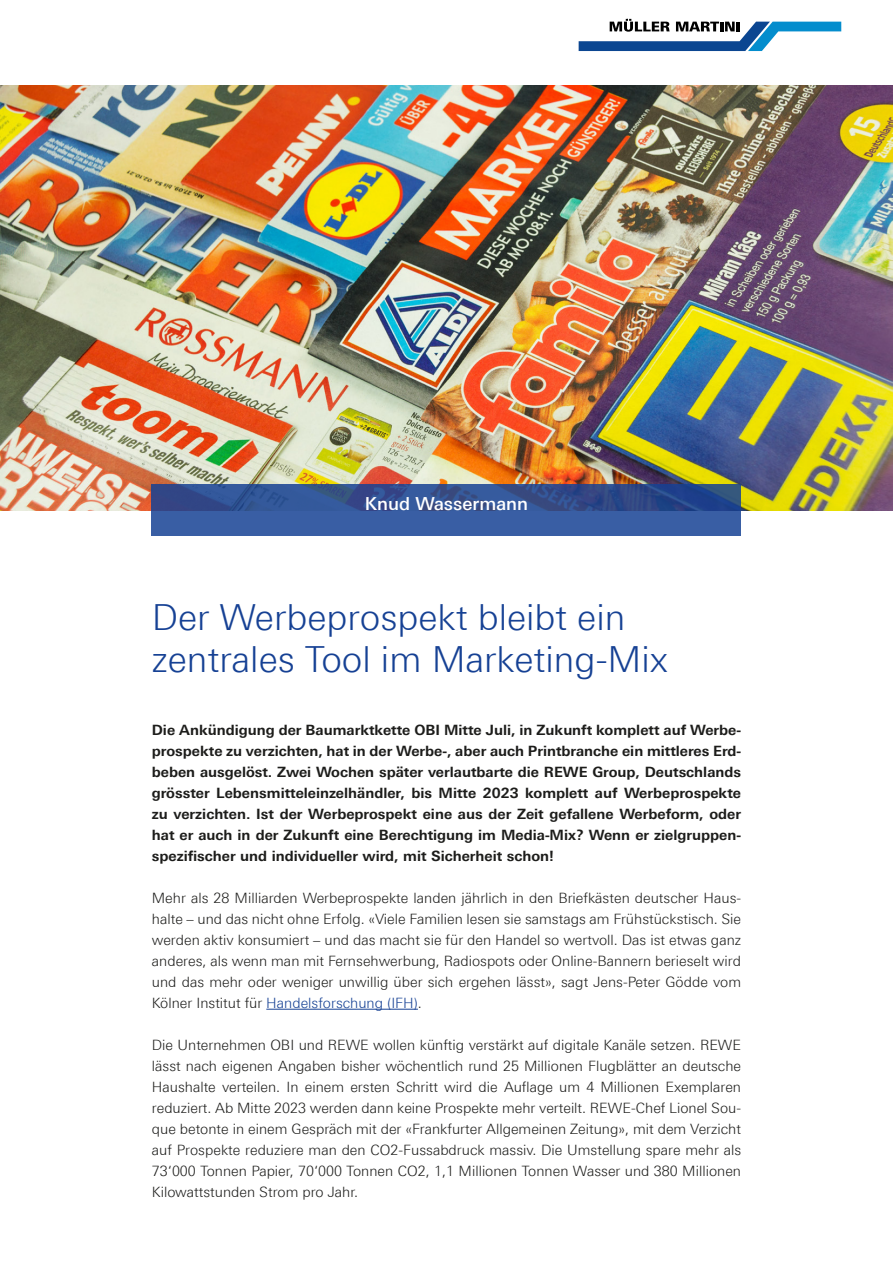
<style>
.page{position:relative;width:893px;height:1263px;background:#fff}
.page>*{position:absolute;margin:0;border:0;box-sizing:border-box;transform-origin:0 0}
.t1{font:300 36px/42px "Linotype Univers 330";color:#164194}
.t2{font:500 18px "Linotype Univers 530";color:#fff}
.t3{font:300 14.25px/21px "Linotype Univers 330";color:#1d1d1b;text-align:justify}
.t4{font:700 14.25px/21px "Linotype Univers 630";color:#1d1d1b;text-align:justify}
.s1{color:#164194}
</style>
<div class="page">
<img style="left:0;top:85px;width:893px;height:425px">
<svg style="left:579px;top:19px;width:262px;height:32px"></svg>
<svg style="left:152px;top:485px;width:589px;height:51px;background:#345598"></svg>
<hr style="left:266px;top:1009px;width:152px;height:1px;background:#164194">
<p class="t2" style="left:365px;top:493px;width:165px">Knud Wassermann</p>
<h1 class="t1" style="left:152px;top:596px;width:518px">Der Werbeprospekt bleibt ein zentrales Tool im Marketing-Mix</h1>
<p class="t4" style="left:152px;top:719px;width:591px">Die Ankündigung der Baumarktkette OBI Mitte Juli, in Zukunft komplett auf Werbe&shy;prospekte zu verzichten, hat in der Werbe-, aber auch Printbranche ein mittleres Erd&shy;beben ausgelöst. Zwei Wochen später verlautbarte die REWE Group, Deutschlands grösster Lebensmitteleinzelhändler, bis Mitte 2023 komplett auf Werbeprospekte zu verzichten. Ist der Werbeprospekt eine aus der Zeit gefallene Werbeform, oder hat er auch in der Zukunft eine Berechtigung im Media-Mix? Wenn er zielgruppen&shy;spezifischer und individueller wird, mit Sicherheit schon!</p>
<p class="t3" style="left:152px;top:887px;width:591px">Mehr als 28 Milliarden Werbeprospekte landen jährlich in den Briefkästen deutscher Haus&shy;halte – und das nicht ohne Erfolg. «Viele Familien lesen sie samstags am Frühstückstisch. Sie werden aktiv konsumiert – und das macht sie für den Handel so wertvoll. Das ist etwas ganz anderes, als wenn man mit Fernsehwerbung, Radiospots oder Online-Bannern berieselt wird und das mehr oder weniger unwillig über sich ergehen lässt», sagt Jens-Peter Gödde vom Kölner Institut für <span class="s1">Handelsforschung (IFH)</span>.</p>
<p class="t3" style="left:152px;top:1034px;width:591px">Die Unternehmen OBI und REWE wollen künftig verstärkt auf digitale Kanäle setzen. REWE lässt nach eigenen Angaben bisher wöchentlich rund 25 Millionen Flugblätter an deutsche Haushalte verteilen. In einem ersten Schritt wird die Auflage um 4 Millionen Exemplaren reduziert. Ab Mitte 2023 werden dann keine Prospekte mehr verteilt. REWE-Chef Lionel Sou&shy;que betonte in einem Gespräch mit der «Frankfurter Allgemeinen Zeitung», mit dem Verzicht auf Prospekte reduziere man den CO2-Fussabdruck massiv. Die Umstellung spare mehr als 73‘000 Tonnen Papier, 70‘000 Tonnen CO2, 1,1 Millionen Tonnen Wasser und 380 Millionen Kilowattstunden Strom pro Jahr.</p>
</div>
